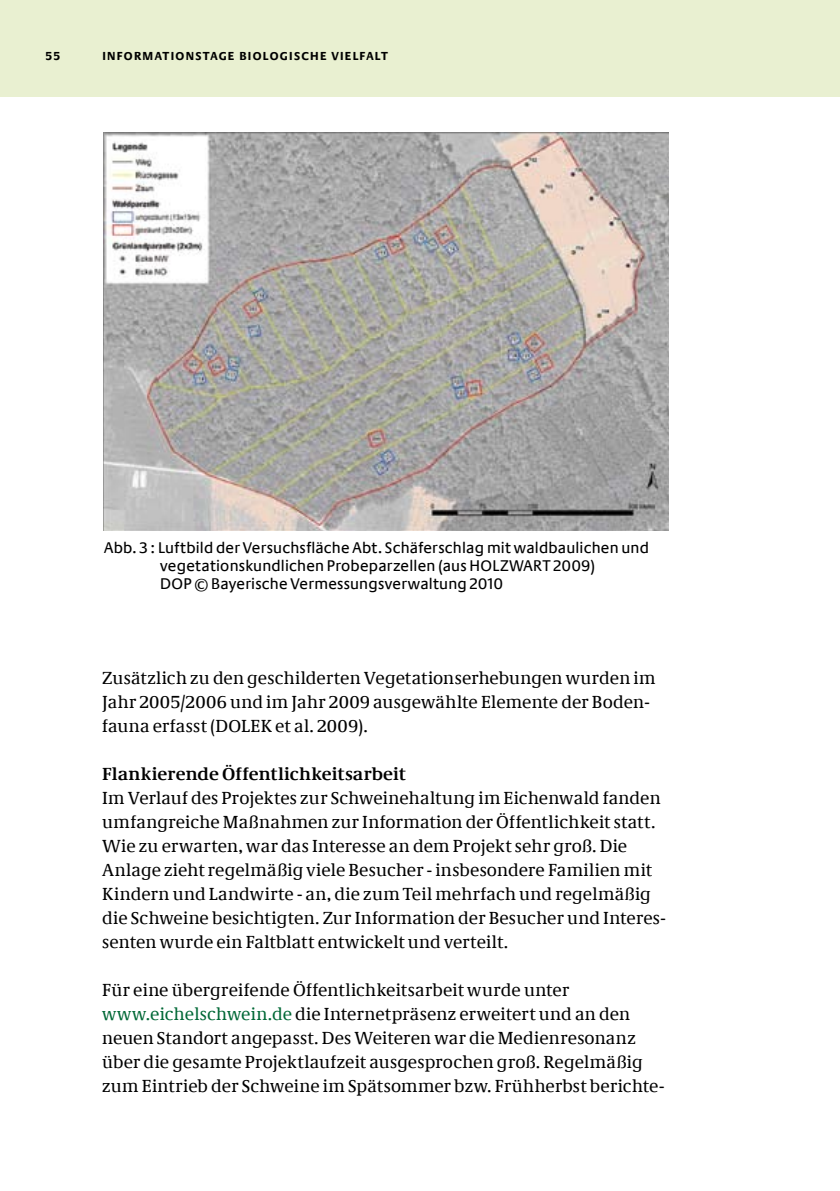
<style>
.page{position:relative;width:840px;height:1191px;background:#fff}
.page>*{position:absolute;margin:0;border:0;box-sizing:border-box;transform-origin:0 0}
.t1{font:18px/24px "Neue Demos";letter-spacing:.01em;color:#000}
.t2{font:700 18px "Neue Demos";letter-spacing:.01em;color:#000}
.t3{font:16px/18px "Neue Praxis";letter-spacing:.015em;color:#000}
.t4{font:700 12px "Neue Praxis";letter-spacing:.105em;color:#000}
.s1{color:#006836}
</style>
<div class="page">
<div style="left:0;top:0;width:839px;height:97px;background:#e9f0d1"></div>
<img style="left:103px;top:132px;width:565px;height:398px">
<p class="t4" style="left:45px;top:48px;width:16px">55</p>
<p class="t4" style="left:102px;top:48px;width:287px">INFORMATIONSTAGE BIOLOGISCHE VIELFALT</p>
<p class="t3" style="left:160px;top:539px;width:490px;text-indent:-56px">Abb. 3 : Luftbild der Versuchsfläche Abt. Schäferschlag mit waldbaulichen und vegetationskundlichen Probeparzellen (aus HOLZWART 2009)<br>DOP © Bayerische Vermessungsverwaltung 2010</p>
<p class="t1" style="left:102px;top:666px;width:554px">Zusätzlich zu den geschilderten Vegetationserhebungen wurden im<br>Jahr 2005/2006 und im Jahr 2009 ausgewählte Elemente der Boden&shy;fauna erfasst (DOLEK et al. 2009).</p>
<p class="t2" style="left:102px;top:763px;width:305px">Flankierende Öffentlichkeitsarbeit</p>
<p class="t1" style="left:102px;top:786px;width:564px">Im Verlauf des Projektes zur Schweinehaltung im Eichenwald fanden umfangreiche Maßnahmen zur Information der Öffentlichkeit statt.<br>Wie zu erwarten, war das Interesse an dem Projekt sehr groß. Die Anlage zieht regelmäßig viele Besucher - insbesondere Familien mit Kindern und Landwirte - an, die zum Teil mehrfach und regelmäßig die Schweine besichtigten. Zur Information der Besucher und Interes&shy;senten wurde ein Faltblatt entwickelt und verteilt.</p>
<p class="t1" style="left:102px;top:978px;width:563px">Für eine übergreifende Öffentlichkeitsarbeit wurde unter <span class="s1">www.eichelschwein.de</span> die Internetpräsenz erweitert und an den neuen Standort angepasst. Des Weiteren war die Medienresonanz über die gesamte Projektlaufzeit ausgesprochen groß. Regelmäßig zum Eintrieb der Schweine im Spätsommer bzw. Frühherbst berichte-</p>
</div>
